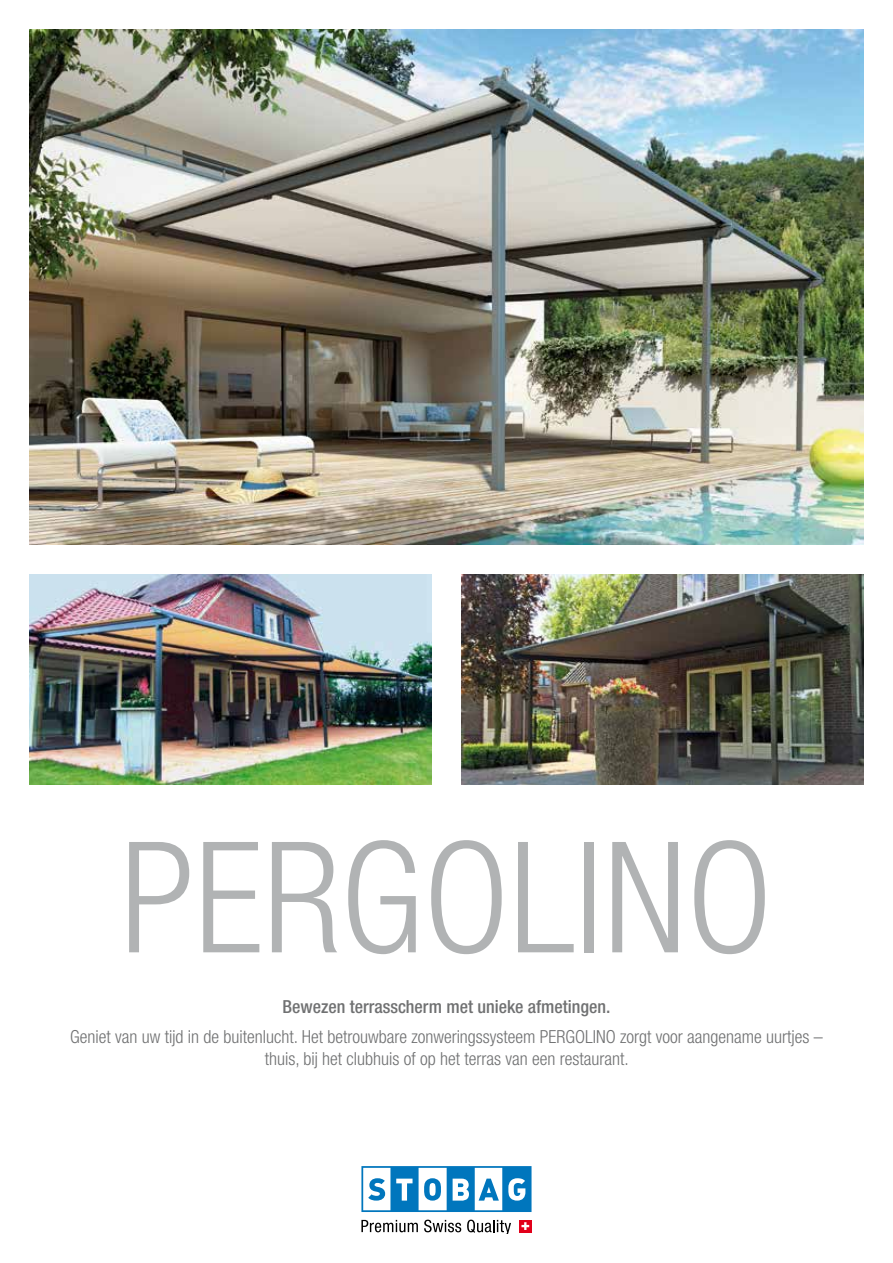
<style>
.page{position:relative;width:893px;height:1263px;background:#fff}
.page>*{position:absolute;margin:0;border:0;box-sizing:border-box;transform-origin:0 0}
.t1{font:300 condensed 154.5px "Helvetica Neue LT Pro";color:#b1b3b4}
.t2{font:300 condensed 18px/21.6px "Helvetica Neue LT Pro";color:#707172;text-align:center}
.t3{font:500 condensed 18px "Helvetica Neue LT Pro";color:#707172}
</style>
<div class="page">
<img style="left:30px;top:30px;width:833px;height:514px">
<svg style="left:361px;top:1220px;width:57px;height:12px"></svg>
<svg style="left:424px;top:1220px;width:37px;height:12px"></svg>
<svg style="left:467px;top:1220px;width:44px;height:13px"></svg>
<div style="left:519px;top:1220px;width:12px;height:12px;background:#e2001a"></div>
<svg style="left:521px;top:1222px;width:8px;height:8px"></svg>
<svg style="left:361px;top:1166px;width:170px;height:46px"></svg>
<img style="left:461px;top:574px;width:402px;height:210px">
<img style="left:30px;top:574px;width:402px;height:210px">
<h1 class="t1" style="left:120px;top:809px;width:653px">PERGOLINO</h1>
<p class="t3" style="left:282px;top:996px;width:330px">Bewezen terrasscherm met unieke afmetingen.</p>
<p class="t2" style="left:70px;top:1025px;width:754px">Geniet van uw tijd in de buitenlucht. Het betrouwbare zonweringssysteem PERGOLINO zorgt voor aangename uurtjes – thuis, bij het clubhuis of op het terras van een restaurant.</p>
</div>
